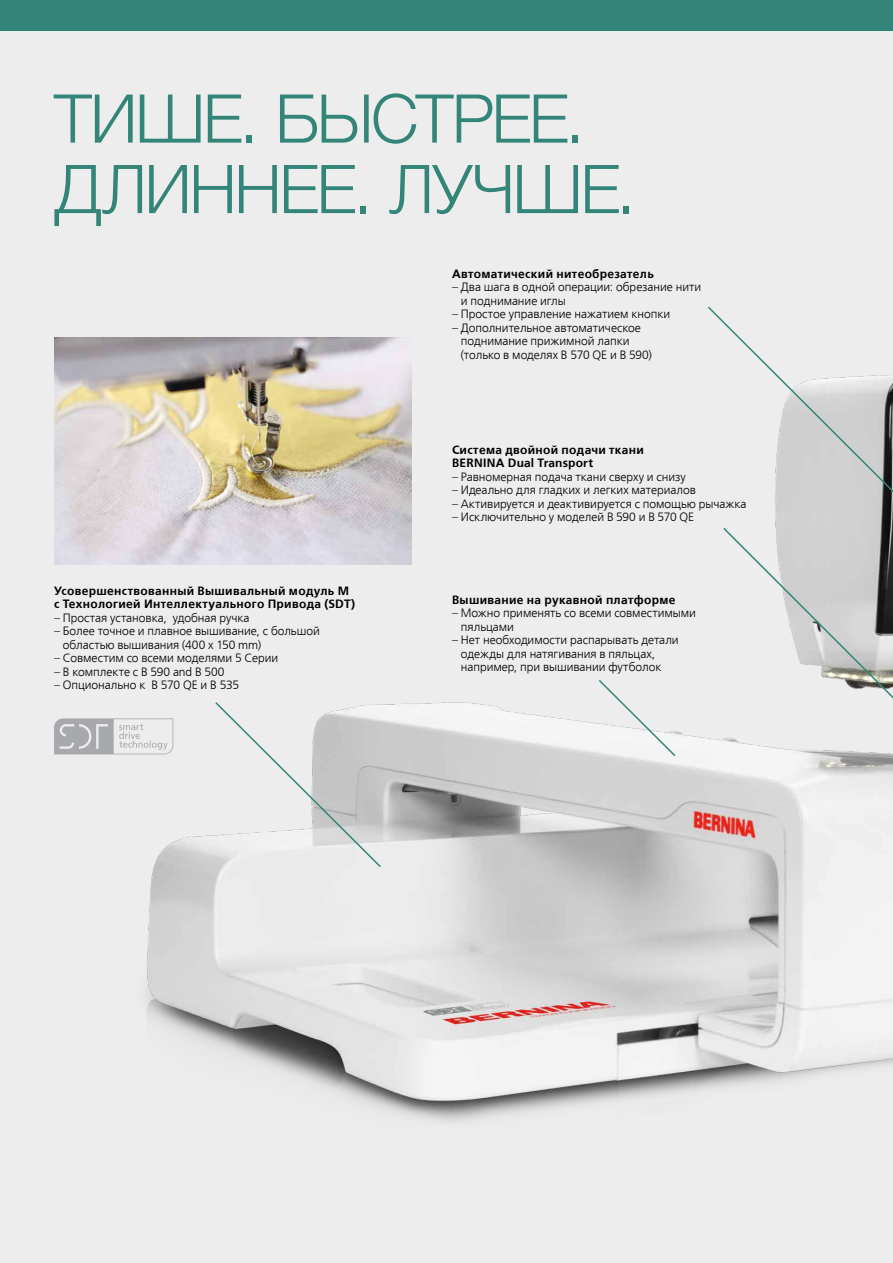
<style>
.page{position:relative;width:893px;height:1263px;background:#fff}
.page>*{position:absolute;margin:0;border:0;box-sizing:border-box;transform-origin:0 0}
.t1{font:300 67.5px/70.5px "Helvetica Neue LT Pro";letter-spacing:-.04em;color:#328578}
.t2{font:300 12px/13.5px "Frutiger LTCYR";letter-spacing:-.005em;color:#000}
.t3{font:700 12px/13.5px "Frutiger LTCYR";letter-spacing:.025em;color:#000}
.s1{font-family:"Frutiger LT Com"}
</style>
<div class="page">
<div style="left:0;top:20px;width:893px;height:1243px;background:#ededee"></div>
<img style="left:82px;top:337px;width:811px;height:785px">
<svg style="left:597px;top:678px;width:80px;height:80px"></svg>
<svg style="left:722px;top:638px;width:171px;height:92px"></svg>
<svg style="left:214px;top:701px;width:168px;height:168px"></svg>
<div style="left:0;top:0;width:893px;height:30px;background:#328578"></div>
<svg style="left:54px;top:718px;width:119px;height:36px"></svg>
<svg style="left:706px;top:306px;width:187px;height:332px"></svg>
<img style="left:54px;top:338px;width:357px;height:226px">
<h1 class="t1" style="left:54px;top:82px;width:583px">ТИШЕ. БЫСТРЕЕ.<br>ДЛИННЕЕ. ЛУЧШЕ.</h1>
<p class="t3" style="left:452px;top:267px;width:203px">Автоматический нитеобрезатель</p>
<p class="t2" style="left:461px;top:281px;width:242px;text-indent:-9px"><span class="s1">–</span> Два шага в одной операции: обрезание нити и поднимание иглы</p>
<p class="t2" style="left:452px;top:308px;width:220px"><span class="s1">–</span> Простое управление нажатием кнопки</p>
<p class="t2" style="left:461px;top:321px;width:193px;text-indent:-9px"><span class="s1">–</span> Дополнительное автоматическое поднимание прижимной лапки (только в моделях B 570 QE и B 590)</p>
<p class="t3" style="left:54px;top:584px;width:303px">Усовершенствованный Вышивальный модуль М c Технологией Интеллектуального Привода (SDT)</p>
<p class="t2" style="left:54px;top:611px;width:197px"><span class="s1">–</span> Простая установка, удобная ручка</p>
<p class="t2" style="left:63px;top:625px;width:258px;text-indent:-9px"><span class="s1">–</span> Более точное и плавное вышивание, с большой областью вышивания (400 x 150 mm)</p>
<p class="t2" style="left:54px;top:652px;width:226px"><span class="s1">–</span> Совместим со всеми моделями 5 Серии</p>
<p class="t2" style="left:54px;top:665px;width:172px"><span class="s1">–</span> В комплекте с B 590 and B 500</p>
<p class="t2" style="left:54px;top:679px;width:187px"><span class="s1">–</span> Опционально к B 570 QE и B 535</p>
<p class="t3" style="left:452px;top:443px;width:193px">Система двойной подачи ткани<br>BERNINA Dual Transport</p>
<p class="t2" style="left:452px;top:470px;width:235px"><span class="s1">–</span> Равномерная подача ткани сверху и снизу</p>
<p class="t2" style="left:452px;top:484px;width:245px"><span class="s1">–</span> Идеально для гладких и легких материалов</p>
<p class="t2" style="left:452px;top:497px;width:296px"><span class="s1">–</span> Активируется и деактивируется с помощью рычажка</p>
<p class="t2" style="left:452px;top:511px;width:243px"><span class="s1">–</span> Исключительно у моделей B 590 и B 570 QE</p>
<p class="t3" style="left:452px;top:593px;width:225px">Вышивание на рукавной платформе</p>
<p class="t2" style="left:461px;top:607px;width:236px;text-indent:-9px"><span class="s1">–</span> Можно применять со всеми совместимыми пяльцами</p>
<p class="t2" style="left:461px;top:634px;width:219px;text-indent:-9px"><span class="s1">–</span> Нет необходимости распарывать детали одежды для натягивания в пяльцах, например, при вышивании футболок</p>
</div>
